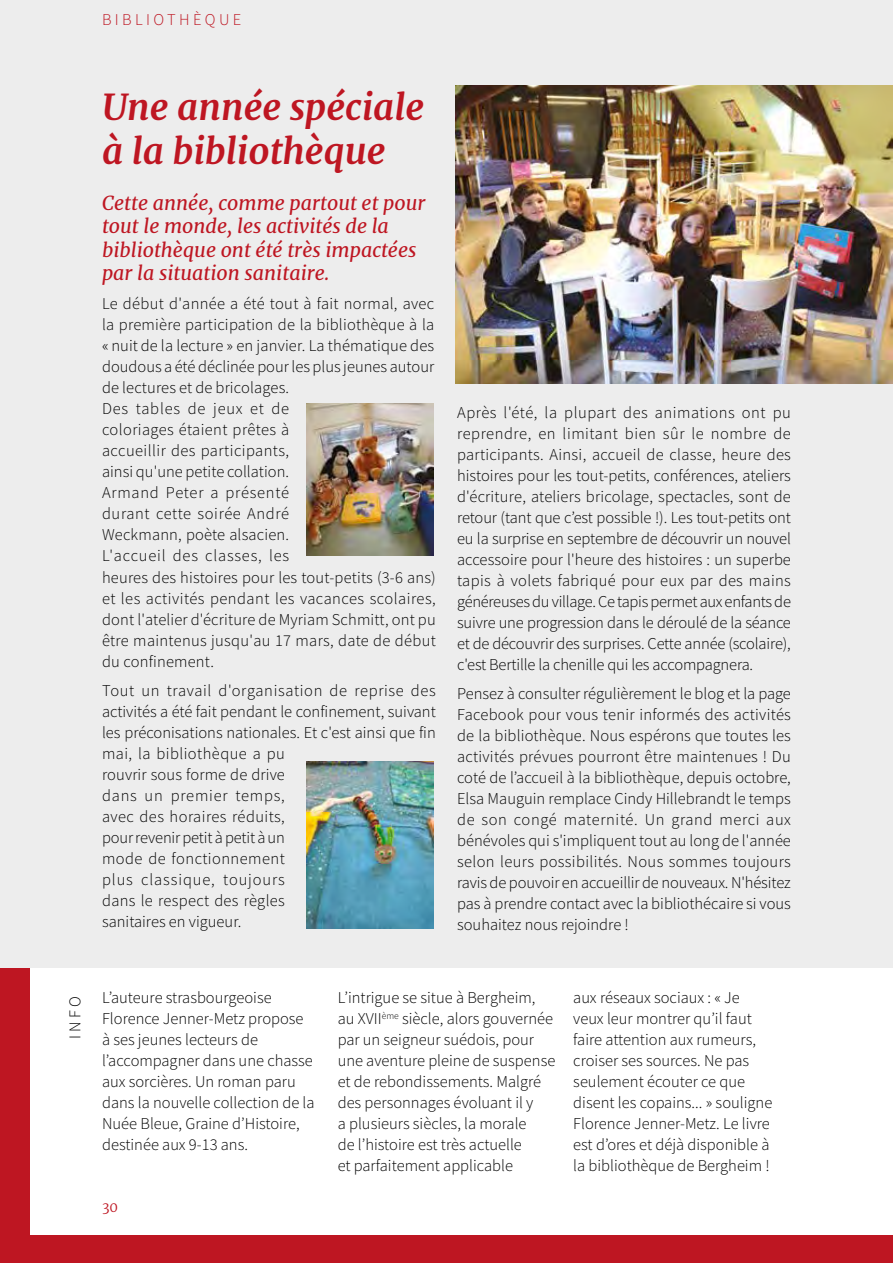
<style>
.page{position:relative;width:893px;height:1263px;background:#be1622}
.page>*{position:absolute;margin:0;border:0;box-sizing:border-box;transform-origin:0 0}
.t1{font:italic 700 36px/43.2px "Merriweather";color:#be1622}
.t2{font:italic 19.5px/23.4px "Merriweather";color:#be1622}
.t3{font:16.5px/21px "Source Sans Variable";letter-spacing:.005em;color:#000}
.t4{font:16.5px "Source Sans Variable";letter-spacing:.205em;color:#be1622}
.t5{font:300 13.5px "Merriweather";color:#be1622}
</style>
<div class="page">
<div style="left:30px;top:28px;width:863px;height:1206px;background:#fff"></div>
<div style="left:0;top:0;width:893px;height:967px;background:#ededed"></div>
<img style="left:306px;top:762px;width:128px;height:167px">
<img style="left:306px;top:404px;width:128px;height:151px">
<img style="left:455px;top:85px;width:438px;height:299px">
<p class="t4" style="left:102px;top:10px;width:141px">BIBLIOTHÈQUE</p>
<h1 class="t1" style="left:102px;top:85px;width:324px">Une année spéciale à la bibliothèque</h1>
<p class="t2" style="left:102px;top:190px;width:325px">Cette année, comme partout et pour tout le monde, les activités de la bibliothèque ont été très impactées par la situation sanitaire.</p>
<p class="t3" style="left:102px;top:294px;width:335px">Le début d'année a été tout à fait normal, avec la première participation de la bibliothèque à la « nuit de la lecture » en janvier. La thématique des doudous a été déclinée pour les plus jeunes autour de lectures et de bricolages.<br>Des tables de jeux et de<br>coloriages étaient prêtes à<br>accueillir des participants,<br>ainsi qu'une petite collation.<br>Armand Peter a présenté<br>durant cette soirée André<br>Weckmann, poète alsacien.<br>L'accueil des classes, les<br>heures des histoires pour les tout-petits (3-6 ans) et les activités pendant les vacances scolaires, dont l'atelier d'écriture de Myriam Schmitt, ont pu être maintenus jusqu'au 17 mars, date de début du confinement.</p>
<p class="t3" style="left:102px;top:680px;width:335px">Tout un travail d'organisation de reprise des activités a été fait pendant le confinement, suivant les préconisations nationales. Et c'est ainsi que fin mai, la bibliothèque a pu<br>rouvrir sous forme de drive<br>dans un premier temps,<br>avec des horaires réduits,<br>pour revenir petit à petit à un<br>mode de fonctionnement<br>plus classique, toujours<br>dans le respect des règles<br>sanitaires en vigueur.</p>
<p class="t3" style="left:457px;top:402px;width:335px;text-align:justify">Après l'été, la plupart des animations ont pu reprendre, en limitant bien sûr le nombre de participants. Ainsi, accueil de classe, heure des histoires pour les tout-petits, conférences, ateliers d'écriture, ateliers bricolage, spectacles, sont de retour (tant que c’est possible !). Les tout-petits ont eu la surprise en septembre de découvrir un nouvel accessoire pour l'heure des histoires : un superbe tapis à volets fabriqué pour eux par des mains généreuses du village. Ce tapis permet aux enfants de suivre une progression dans le déroulé de la séance et de découvrir des surprises. Cette année (scolaire), c'est Bertille la chenille qui les accompagnera.</p>
<p class="t3" style="left:457px;top:683px;width:335px;text-align:justify">Pensez à consulter régulièrement le blog et la page Facebook pour vous tenir informés des activités de la bibliothèque. Nous espérons que toutes les activités prévues pourront être maintenues ! Du coté de l’accueil à la bibliothèque, depuis octobre, Elsa Mauguin remplace Cindy Hillebrandt le temps de son congé maternité. Un grand merci aux bénévoles qui s'impliquent tout au long de l'année selon leurs possibilités. Nous sommes toujours ravis de pouvoir en accueillir de nouveaux. N'hésitez pas à prendre contact avec la bibliothécaire si vous souhaitez nous rejoindre !</p>
<p class="t3" style="left:65px;top:1039px;width:44px;rotate:-90deg">INFO</p>
<p class="t3" style="left:102px;top:987px;width:214px">L’auteure strasbourgeoise<br>Florence Jenner-Metz propose à ses jeunes lecteurs de l’accompagner dans une chasse aux sorcières. Un roman paru dans la nouvelle collection de la<br>Nuée Bleue, Graine d’Histoire, destinée aux 9-13 ans.</p>
<p class="t3" style="left:338px;top:987px;width:219px">L’intrigue se situe à Bergheim, au XVII<sup>ème</sup> siècle, alors gouvernée par un seigneur suédois, pour une aventure pleine de suspense et de rebondissements. Malgré des personnages évoluant il y<br>a plusieurs siècles, la morale<br>de l’histoire est très actuelle<br>et parfaitement applicable</p>
<p class="t3" style="left:573px;top:987px;width:200px">aux réseaux sociaux : « Je veux leur montrer qu’il faut faire attention aux rumeurs, croiser ses sources. Ne pas seulement écouter ce que disent les copains... » souligne<br>Florence Jenner-Metz. Le livre est d’ores et déjà disponible à la bibliothèque de Bergheim !</p>
<p class="t5" style="left:102px;top:1198px;width:18px">30</p>
</div>
